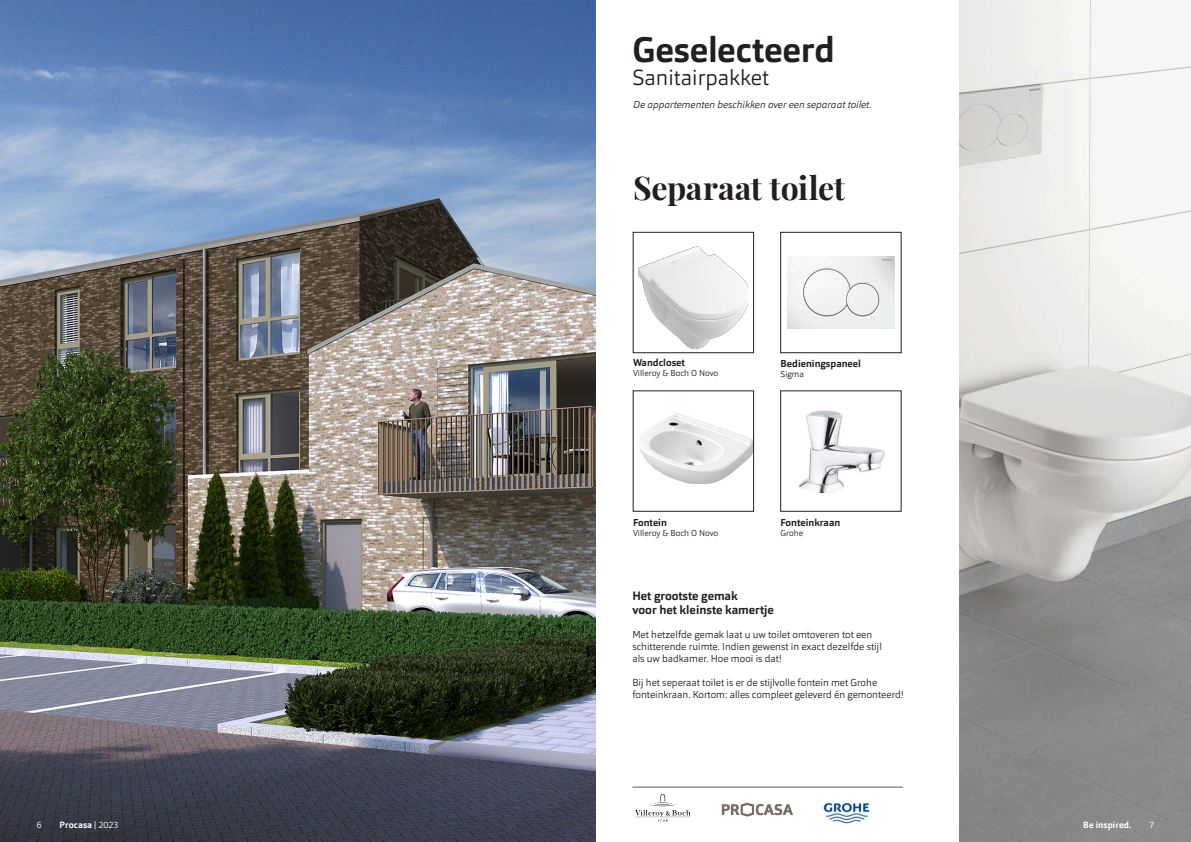
<style>
.page{position:relative;width:1191px;height:842px;background:#fff}
.page>*{position:absolute;margin:0;border:0;box-sizing:border-box;transform-origin:0 0}
.dd__Headline{font:700 35px "Orgon";letter-spacing:-.005em;color:#231f20}
.dd__Headline-2{font:700 32px "Playfair Display";letter-spacing:-.01em;color:#231f20}
.dd__Headline-3{font:300 21.6px "Orgon";color:#231f20}
.t1{font:700 12px "Orgon";color:#231f20}
.t2{font:300 10px/12px "Orgon";color:#231f20}
.t3{font:italic 300 10px "Orgon";color:#231f20}
.t4{font:700 9.9px "Orgon";color:#231f20}
.Normaal{font:700 9px "Orgon";letter-spacing:.005em;color:#fff}
.Normaal-2{font:300 9px "Orgon";color:#fff}
.t5{font:700 8.9px "Orgon";letter-spacing:.01em;color:#fff}
.t6{font:300 8.5px "Orgon";color:#231f20}
.s1{font-weight:400}
.s2{font-weight:300}
</style>
<div class="page">
<img style="left:0;top:0;width:595px;height:842px">
<img style="left:959px;top:0;width:232px;height:842px">
<img style="left:638px;top:246px;width:110px;height:103px">
<div style="left:633px;top:232px;width:120px;height:121px;border:1px solid #231f20"></div>
<img style="left:639px;top:413px;width:112px;height:70px">
<img style="left:799px;top:410px;width:86px;height:83px">
<img style="left:787px;top:257px;width:107px;height:71px">
<div style="left:780px;top:232px;width:121px;height:121px;border:1px solid #231f20"></div>
<svg style="left:722px;top:803px;width:71px;height:13px"></svg>
<svg style="left:635px;top:794px;width:55px;height:28px"></svg>
<hr style="left:632px;top:787px;width:271px;height:1px;background:#605a55">
<img style="left:823px;top:802px;width:48px;height:22px">
<p class="dd__Headline" style="left:632px;top:28px;width:204px">Geselecteerd</p>
<p class="dd__Headline-3" style="left:632px;top:64px;width:138px">Sanitairpakket</p>
<p class="t3" style="left:633px;top:99px;width:240px">De appartementen beschikken over een separaat toilet.</p>
<p class="dd__Headline-2" style="left:633px;top:163px;width:213px">Separaat toilet</p>
<p class="t4" style="left:633px;top:356px;width:53px">Wandcloset</p>
<p class="t6" style="left:633px;top:367px;width:87px">Villeroy &amp; Boch O Novo</p>
<p class="t4" style="left:633px;top:516px;width:35px">Fontein</p>
<p class="t6" style="left:633px;top:527px;width:87px">Villeroy &amp; Boch O Novo</p>
<p class="t4" style="left:780px;top:357px;width:82px">Bedieningspaneel</p>
<p class="t6" style="left:780px;top:369px;width:25px">Sigma</p>
<p class="t4" style="left:780px;top:516px;width:61px">Fonteinkraan</p>
<p class="t6" style="left:780px;top:527px;width:24px">Grohe</p>
<p class="t1" style="left:632px;top:588px;width:107px">Het grootste gemak</p>
<p class="t1" style="left:632px;top:602px;width:143px">voor het kleinste kamertje</p>
<p class="t2" style="left:632px;top:628px;width:251px">Met hetzelfde gemak laat u uw toilet omtoveren tot een schitterende ruimte. Indien gewenst in exact dezelfde stijl</p>
<p class="t2" style="left:632px;top:652px;width:151px">als uw badkamer. Hoe mooi is dat!</p>
<p class="t2" style="left:632px;top:676px;width:273px">Bij het seperaat toilet is er de stijlvolle fontein met Grohe fonteinkraan. Kortom: alles compleet geleverd én gemonteerd!</p>
<p class="Normaal-2" style="left:37px;top:819px;width:7px">6</p>
<p class="Normaal" style="left:60px;top:819px;width:60px">Procasa <span class="s1">|</span> <span class="s2">2023</span></p>
<p class="t5" style="left:1083px;top:819px;width:50px">Be inspired.</p>
<p class="Normaal-2" style="left:1149px;top:819px;width:7px">7</p>
</div>
